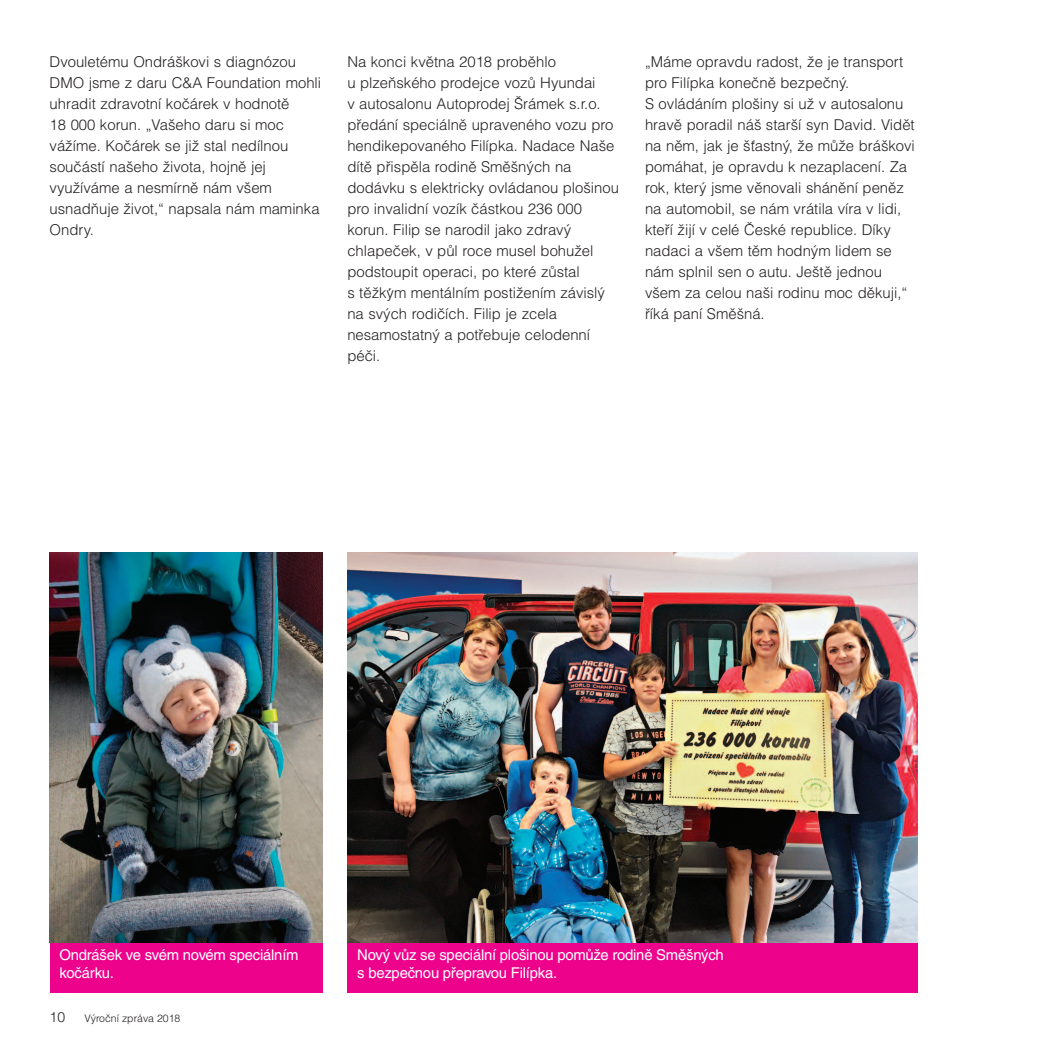
<style>
.page{position:relative;width:1042px;height:1042px;background:#fff}
.page>*{position:absolute;margin:0;border:0;box-sizing:border-box;transform-origin:0 0}
.t1{font:300 14.88px/21px "Helvetica CE";color:#231f20}
.t2{font:14.88px/17.8px "Helvetica CE";letter-spacing:-.015em;color:#fff}
.t3{font:300 14px "Helvetica CE";color:#231f20}
.t4{font:300 10.5px "Helvetica CE";color:#231f20}
.s1{font-family:"Baskerville";font-weight:600}
</style>
<div class="page">
<img style="left:50px;top:552px;width:272px;height:391px">
<div style="left:50px;top:943px;width:272px;height:49px;background:#ed028c"></div>
<img style="left:347px;top:552px;width:571px;height:391px">
<div style="left:347px;top:943px;width:571px;height:49px;background:#ed028c"></div>
<p class="t1" style="left:50px;top:51px;width:273px">Dvouletému Ondráškovi s diagnózou<br>DMO jsme z daru C&amp;A Foundation mohli uhradit zdravotní kočárek v hodnotě<br>18 000 korun. „Vašeho daru si moc vážíme. Kočárek se již stal nedílnou součástí našeho života, hojně jej využíváme a nesmírně nám všem usnadňuje život,“ napsala nám maminka<br>Ondry.</p>
<p class="t1" style="left:347px;top:51px;width:273px">Na konci května 2018 proběhlo<br>u plzeňského prodejce vozů Hyundai<br>v autosalonu Autoprodej Šrámek s.r.o. předání speciálně upraveného vozu pro hendikepovaného Filípka. Nadace Naše dítě přispěla rodině Směšných na dodávku s elektricky ovládanou plošinou pro invalidní vozík částkou 236 000 korun. Filip se narodil jako zdravý chlapeček, v půl roce musel bohužel podstoupit operaci, po které zůstal<br>s těžky<span class="s1">́</span>m mentálním postižením závislý na svých rodičích. Filip je zcela nesamostatný a potřebuje celodenní péči.</p>
<p class="t1" style="left:645px;top:51px;width:271px">„Máme opravdu radost, že je transport pro Filípka konečně bezpečný.<br>S ovládáním plošiny si už v autosalonu hravě poradil náš starší syn David. Vidět na něm, jak je šťastný, že může bráškovi pomáhat, je opravdu k nezaplacení. Za rok, který jsme věnovali shánění peněz na automobil, se nám vrátila víra v lidi, kteří žijí v celé České republice. Díky nadaci a všem těm hodným lidem se nám splnil sen o autu. Ještě jednou všem za celou naši rodinu moc děkuji,“ říká paní Směšná.</p>
<p class="t2" style="left:60px;top:947px;width:241px">Ondrášek ve svém novém speciálním kočárku.</p>
<p class="t2" style="left:357px;top:947px;width:368px">Nový vůz se speciální plošinou pomůže rodině Směšných s bezpečnou přepravou Filípka.</p>
<p class="t3" style="left:50px;top:1009px;width:17px">10</p>
<p class="t4" style="left:85px;top:1012px;width:97px">Výroční zpráva 2018</p>
</div>
